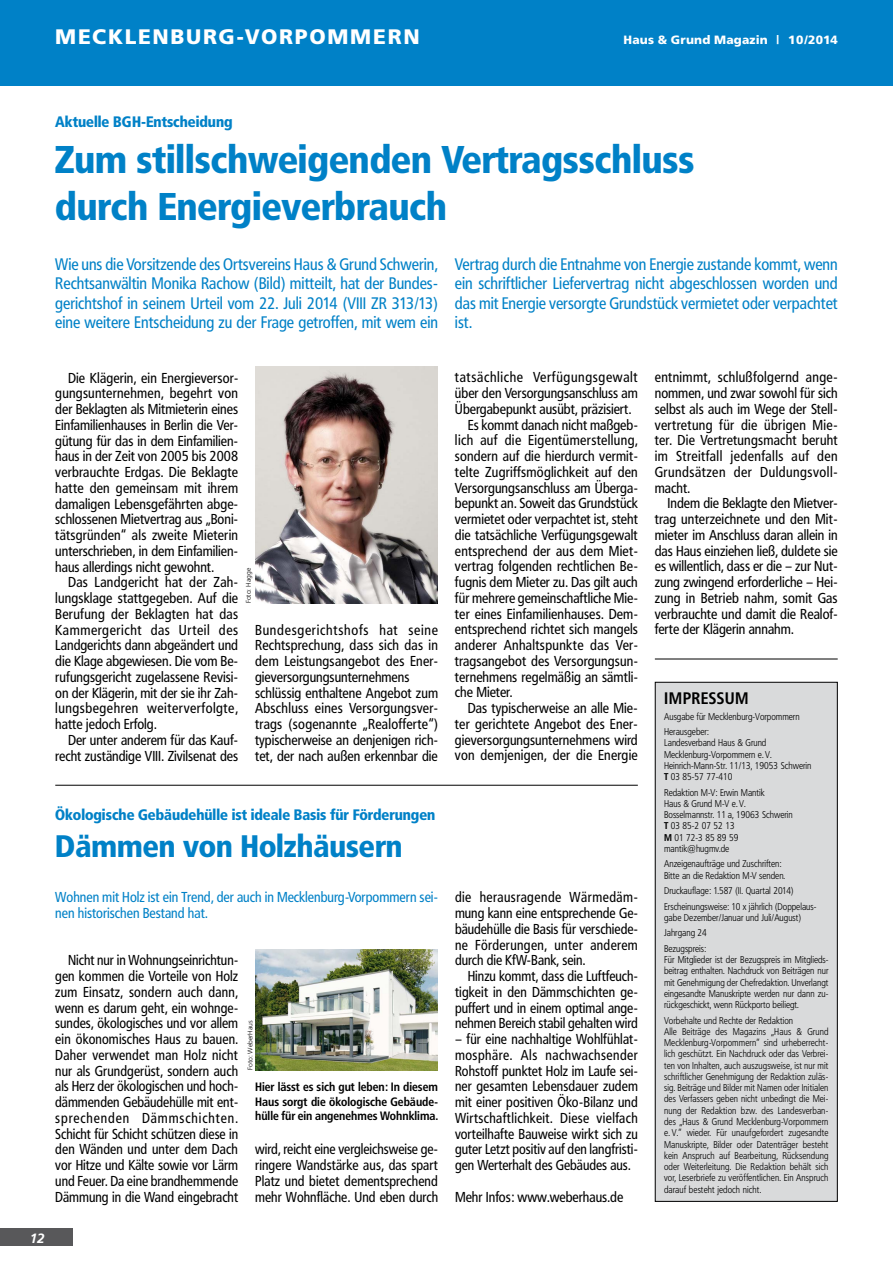
<style>
.page{position:relative;width:893px;height:1263px;background:#fff}
.page>*{position:absolute;margin:0;border:0;box-sizing:border-box;transform-origin:0 0}
.t1{font:900 38.25px/46.5px "Frutiger Condensed BQ";color:#0081c7}
.t2{font:900 30.75px "Frutiger Condensed BQ";color:#0081c7}
.t3{font:900 21px "Frutiger";letter-spacing:.08em;color:#fff}
.t4{font:16.5px/19.5px "Frutiger Condensed BQ";color:#0081c7;text-align:justify}
.t5{font:700 16.5px "Frutiger Condensed BQ";letter-spacing:.025em;color:#000}
.t6{font:900 15px "Frutiger Condensed BQ";color:#0081c7}
.t7{font:14.25px/15.8px "Frutiger Condensed BQ";letter-spacing:.005em;color:#000;text-align:justify}
.t8{font:14.25px/15.8px "Frutiger Condensed BQ";color:#0081c7}
.t9{font:14.25px "Frutiger Condensed BQ";letter-spacing:.025em;color:#000}
.t10{font:14.25px "Frutiger Condensed BQ";letter-spacing:.045em;color:#000}
.t11{font:italic 700 13.5px "Frutiger";color:#fff}
.t12{font:700 12px/14.2px "Frutiger Condensed BQ";color:#000;text-align:justify}
.t13{font:900 12px "Frutiger";letter-spacing:.015em;color:#fff}
.t14{font:300 9.75px/11.2px "Frutiger Condensed BQ";letter-spacing:.01em;color:#000}
.t15{font:300 6.75px "Frutiger";color:#000}
.s1{font-weight:700}
</style>
<div class="page">
<div style="left:0;top:1229px;width:72px;height:17px;background:#58585a"></div>
<div style="left:0;top:0;width:893px;height:85px;background:#0081c7"></div>
<div style="left:655px;top:682px;width:182px;height:519px;background:#d9dadb"></div>
<div style="left:655px;top:682px;width:183px;height:520px;border:1px solid #000"></div>
<hr style="left:655px;top:659px;width:183px;height:1px;background:#000">
<hr style="left:55px;top:785px;width:583px;height:1px;background:#000">
<img style="left:255px;top:367px;width:183px;height:236px">
<img style="left:255px;top:950px;width:183px;height:120px">
<h3 class="t3" style="left:55px;top:24px;width:366px">MECKLENBURG-VORPOMMERN</h3>
<p class="t13" style="left:624px;top:33px;width:216px">Haus &amp; Grund Magazin | 10/2014</p>
<p class="t6" style="left:55px;top:112px;width:179px">Aktuelle BGH-Entscheidung</p>
<h1 class="t1" style="left:55px;top:136px;width:641px">Zum stillschweigenden Vertragsschluss durch Energieverbrauch</h1>
<p class="t4" style="left:55px;top:254px;width:384px">Wie uns die Vorsitzende des Ortsvereins Haus &amp; Grund Schwerin, Rechtsanwältin Monika Rachow (Bild) mitteilt, hat der Bundes&shy;gerichtshof in seinem Urteil vom 22. Juli 2014 (VIII ZR 313/13) eine weitere Entscheidung zu der Frage getroffen, mit wem ein</p>
<p class="t4" style="left:455px;top:254px;width:384px">Vertrag durch die Entnahme von Energie zustande kommt, wenn ein schriftlicher Liefervertrag nicht abgeschlossen worden und das mit Energie versorgte Grundstück vermietet oder verpachtet ist.</p>
<p class="t7" style="left:55px;top:370px;width:184px;text-indent:13px">Die Klägerin, ein Energieversor&shy;gungsunternehmen, begehrt von der Beklagten als Mitmieterin eines Einfamilienhauses in Berlin die Ver&shy;gütung für das in dem Einfamilien&shy;haus in der Zeit von 2005 bis 2008 verbrauchte Erdgas. Die Beklagte hatte den gemeinsam mit ihrem damaligen Lebensgefährten abge&shy;schlossenen Mietvertrag aus „Boni&shy;tätsgründen“ als zweite Mieterin unterschrieben, in dem Einfamilien&shy;haus allerdings nicht gewohnt.</p>
<p class="t7" style="left:55px;top:574px;width:184px;text-indent:13px">Das Landgericht hat der Zah&shy;lungsklage stattgegeben. Auf die Berufung der Beklagten hat das Kammergericht das Urteil des Landgerichts dann abgeändert und die Klage abgewiesen. Die vom Be&shy;rufungsgericht zugelassene Revisi&shy;on der Klägerin, mit der sie ihr Zah&shy;lungsbegehren weiterverfolgte, hatte jedoch Erfolg.</p>
<p class="t7" style="left:55px;top:732px;width:184px;text-align:right">Der unter anderem für das Kauf&shy;recht zuständige VIII. Zivilsenat des</p>
<p class="t15" style="left:245px;top:603px;width:37px;rotate:-90deg">Foto: Hagge</p>
<p class="t7" style="left:255px;top:621px;width:184px;text-align:left">Bundesgerichtshofs hat seine Rechtsprechung, dass sich das in dem Leistungsangebot des Ener&shy;gieversorgungsunternehmens schlüssig enthaltene Angebot zum Abschluss eines Versorgungsver&shy;trags (sogenannte „Realofferte“) typischerweise an denjenigen rich&shy;tet, der nach außen erkennbar die</p>
<p class="t6" style="left:55px;top:805px;width:382px">Ökologische Gebäudehülle ist ideale Basis für Förderungen</p>
<h2 class="t2" style="left:55px;top:827px;width:349px">Dämmen von Holzhäusern</h2>
<p class="t8" style="left:55px;top:889px;width:384px">Wohnen mit Holz ist ein Trend, der auch in Mecklenburg-Vorpommern sei&shy;nen historischen Bestand hat.</p>
<p class="t7" style="left:55px;top:952px;width:184px;text-indent:13px">Nicht nur in Wohnungseinrichtun&shy;gen kommen die Vorteile von Holz zum Einsatz, sondern auch dann, wenn es darum geht, ein wohnge&shy;sundes, ökologisches und vor allem ein ökonomisches Haus zu bauen.<br>Daher verwendet man Holz nicht nur als Grundgerüst, sondern auch als Herz der ökologischen und hoch&shy;dämmenden Gebäudehülle mit ent&shy;sprechenden Dämmschichten.<br>Schicht für Schicht schützen diese in den Wänden und unter dem Dach vor Hitze und Kälte sowie vor Lärm und Feuer. Da eine brandhemmende Dämmung in die Wand eingebracht</p>
<p class="t15" style="left:246px;top:1070px;width:51px;rotate:-90deg">Foto: WeberHaus</p>
<p class="t12" style="left:255px;top:1080px;width:184px">Hier lässt es sich gut leben: In diesem Haus sorgt die ökologische Gebäude&shy;hülle für ein angenehmes Wohnklima.</p>
<p class="t7" style="left:255px;top:1141px;width:184px">wird, reicht eine vergleichsweise ge&shy;ringere Wandstärke aus, das spart Platz und bietet dementsprechend mehr Wohnfläche. Und eben durch</p>
<p class="t11" style="left:30px;top:1230px;width:17px">12</p>
<p class="t10" style="left:455px;top:369px;width:184px">tatsächliche Verfügungsgewalt</p>
<p class="t7" style="left:455px;top:385px;width:184px">über den Versorgungsanschluss am</p>
<p class="t7" style="left:455px;top:401px;width:178px">Übergabepunkt ausübt, präzisiert.</p>
<p class="t7" style="left:468px;top:417px;width:172px">Es kommt danach nicht maßgeb-</p>
<p class="t9" style="left:455px;top:432px;width:184px">lich auf die Eigentümerstellung,</p>
<p class="t7" style="left:455px;top:448px;width:184px">sondern auf die hierdurch vermit-</p>
<p class="t7" style="left:455px;top:464px;width:184px">telte Zugriffsmöglichkeit auf den</p>
<p class="t7" style="left:455px;top:480px;width:184px">Versorgungsanschluss am Überga-</p>
<p class="t7" style="left:455px;top:495px;width:184px">bepunkt an. Soweit das Grundstück</p>
<p class="t7" style="left:455px;top:511px;width:184px">vermietet oder verpachtet ist, steht</p>
<p class="t7" style="left:455px;top:527px;width:184px">die tatsächliche Verfügungsgewalt</p>
<p class="t7" style="left:455px;top:543px;width:184px">entsprechend der aus dem Miet-</p>
<p class="t7" style="left:455px;top:558px;width:184px">vertrag folgenden rechtlichen Be-</p>
<p class="t7" style="left:455px;top:574px;width:184px">fugnis dem Mieter zu. Das gilt auch</p>
<p class="t7" style="left:455px;top:590px;width:184px">für mehrere gemeinschaftliche Mie-</p>
<p class="t7" style="left:455px;top:606px;width:184px">ter eines Einfamilienhauses. Dem-</p>
<p class="t7" style="left:455px;top:621px;width:184px">entsprechend richtet sich mangels</p>
<p class="t9" style="left:455px;top:636px;width:184px">anderer Anhaltspunkte das Ver-</p>
<p class="t7" style="left:455px;top:653px;width:184px">tragsangebot des Versorgungsun-</p>
<p class="t7" style="left:455px;top:669px;width:184px">ternehmens regelmäßig an sämtli-</p>
<p class="t7" style="left:455px;top:684px;width:59px">che Mieter.</p>
<p class="t7" style="left:468px;top:700px;width:172px">Das typischerweise an alle Mie-</p>
<p class="t7" style="left:455px;top:716px;width:184px">ter gerichtete Angebot des Ener-</p>
<p class="t7" style="left:455px;top:732px;width:184px">gieversorgungsunternehmens wird</p>
<p class="t7" style="left:455px;top:747px;width:184px">von demjenigen, der die Energie</p>
<p class="t7" style="left:455px;top:889px;width:184px">die herausragende Wärmedäm&shy;mung kann eine entsprechende Ge&shy;bäudehülle die Basis für verschiede&shy;ne Förderungen, unter anderem durch die KfW-Bank, sein.</p>
<p class="t7" style="left:455px;top:968px;width:184px;text-indent:13px">Hinzu kommt, dass die Luftfeuch&shy;tigkeit in den Dämmschichten ge&shy;puffert und in einem optimal ange&shy;nehmen Bereich stabil gehalten wird</p>
<p class="t7" style="left:455px;top:1031px;width:184px">– für eine nachhaltige Wohlfühlat&shy;mosphäre. Als nachwachsender Rohstoff punktet Holz im Laufe sei&shy;ner gesamten Lebensdauer zudem mit einer positiven Öko-Bilanz und Wirtschaftlichkeit. Diese vielfach vorteilhafte Bauweise wirkt sich zu guter Letzt positiv auf den langfristi&shy;gen Werterhalt des Gebäudes aus.</p>
<p class="t7" style="left:455px;top:1189px;width:170px">Mehr Infos: www.weberhaus.de</p>
<p class="t7" style="left:655px;top:369px;width:184px">entnimmt, schlußfolgernd ange&shy;nommen, und zwar sowohl für sich selbst als auch im Wege der Stell&shy;vertretung für die übrigen Mie&shy;ter. Die Vertretungsmacht beruht im Streitfall jedenfalls auf den Grundsätzen der Duldungsvoll&shy;macht.</p>
<p class="t7" style="left:655px;top:495px;width:184px;text-indent:13px">Indem die Beklagte den Mietver&shy;trag unterzeichnete und den Mit&shy;mieter im Anschluss daran allein in das Haus einziehen ließ, duldete sie es willentlich, dass er die – zur Nut&shy;zung zwingend erforderliche – Hei&shy;zung in Betrieb nahm, somit Gas verbrauchte und damit die Realof&shy;ferte der Klägerin annahm.</p>
<p class="t5" style="left:664px;top:688px;width:86px">IMPRESSUM</p>
<p class="t14" style="left:664px;top:709px;width:137px;line-height:15.5px">Ausgabe für Mecklenburg-Vorpommern<br>Herausgeber:</p>
<p class="t14" style="left:664px;top:737px;width:149px">Landesverband Haus &amp; Grund<br>Mecklenburg-Vorpommern e. V.<br>Heinrich-Mann-Str. 11/13, 19053 Schwerin<br><span class="s1">T</span> 03 85-57 77-410</p>
<p class="t14" style="left:664px;top:787px;width:130px">Redaktion M-V: Erwin Mantik<br>Haus &amp; Grund M-V e. V.<br>Bosselmannstr. 11 a, 19063 Schwerin<br><span class="s1">T</span> 03 85-2 07 52 13<br><span class="s1">M</span> 01 72-3 85 89 59 mantik@hugmv.de</p>
<p class="t14" style="left:664px;top:858px;width:123px">Anzeigenaufträge und Zuschriften:<br>Bitte an die Redaktion M-V senden.</p>
<p class="t14" style="left:664px;top:883px;width:154px;line-height:15.5px">Druckauflage: 1.587 (II. Quartal 2014)<br>Erscheinungsweise: 10 x jährlich (Doppelaus-</p>
<p class="t14" style="left:664px;top:910px;width:138px;line-height:15.5px">gabe Dezember/Januar und Juli/August)<br>Jahrgang 24<br>Bezugspreis:</p>
<p class="t14" style="left:664px;top:954px;width:166px;text-align:justify">Für Mitglieder ist der Bezugspreis im Mitglieds&shy;beitrag enthalten. Nachdruck von Beiträgen nur mit Genehmigung der Chefredaktion. Unverlangt eingesandte Manuskripte werden nur dann zu&shy;rückgeschickt, wenn Rückporto beiliegt.</p>
<p class="t14" style="left:664px;top:1015px;width:166px">Vorbehalte und Rechte der Redaktion<br>Alle Beiträge des Magazins „Haus &amp; Grund Mecklenburg-Vorpommern“ sind urheberrecht&shy;lich geschützt. Ein Nachdruck oder das Verbrei&shy;ten von Inhalten, auch auszugsweise, ist nur mit schriftlicher Genehmigung der Redaktion zuläs&shy;sig. Beiträge und Bilder mit Namen oder Initialen des Verfassers geben nicht unbedingt die Mei&shy;nung der Redaktion bzw. des Landesverban&shy;des „Haus &amp; Grund Mecklenburg-Vorpommern e. V.“ wieder. Für unaufgefordert zugesandte Manuskripte, Bilder oder Datenträger besteht kein Anspruch auf Bearbeitung, Rücksendung oder Weiterleitung. Die Redaktion behält sich vor, Leserbriefe zu veröffentlichen. Ein Anspruch darauf besteht jedoch nicht.</p>
</div>
